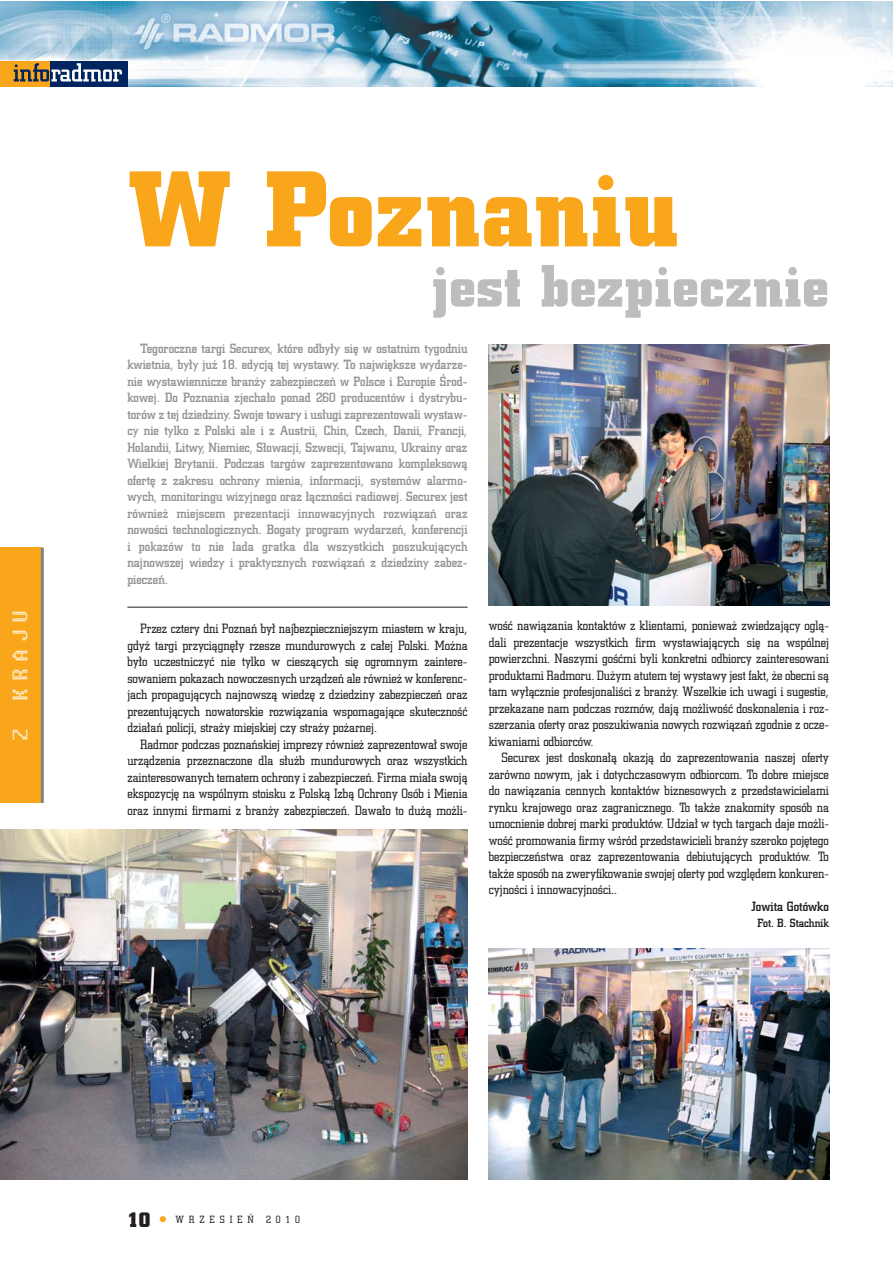
<style>
.page{position:relative;width:893px;height:1263px;background:#fff}
.page>*{position:absolute;margin:0;border:0;box-sizing:border-box;transform-origin:0 0}
.t1{font:700 108px "Square Slabserif 711 PL";color:#faa61a}
.t2{font:700 60px "Square Slabserif 711 PL";color:#bbbdbf}
.t3{font:18px "EFN Mobile Dual";letter-spacing:.36em;color:#fff}
.t4{font:300 13.5px/16.5px "Square Slabserif 711 PL";letter-spacing:-.005em;color:#231f20;text-align:justify}
.t5{font:500 13.5px/16.5px "Square Slabserif 711 PL";color:#939598;text-align:justify}
.t6{font:500 13.5px "Square Slabserif 711 PL";color:#231f20}
.t7{font:500 12px "Square Slabserif 711 PL";color:#231f20}
.t8{font:300 10.5px "Square Slabserif 711 PL";letter-spacing:.46em;color:#231f20}
.s1{font-weight:700;font-size:21px}
.s2{font-weight:700;font-size:21px;color:#faa61a}
</style>
<div class="page">
<img style="left:0;top:1px;width:893px;height:85px">
<div style="left:0;top:61px;width:127px;height:25px;background:#faa61a"></div>
<div style="left:7px;top:61px;width:120px;height:25px;background:#002561"></div>
<div style="left:7px;top:61px;width:43px;height:25px;background:#faa61a"></div>
<svg style="left:14px;top:63px;width:108px;height:18px"></svg>
<div style="left:0;top:548px;width:42px;height:255px;background:#faa61a"></div>
<hr style="left:41px;top:548px;width:3px;height:255px;background:#808284">
<hr style="left:127px;top:607px;width:341px;height:1px;background:#231f20">
<img style="left:0;top:830px;width:468px;height:349px">
<img style="left:489px;top:949px;width:340px;height:230px">
<img style="left:489px;top:344px;width:340px;height:262px">
<h3 class="t3" style="left:13px;top:700px;width:92px;rotate:-90deg">KRAJU</h3>
<h3 class="t3" style="left:13px;top:740px;width:14px;rotate:-90deg">Z</h3>
<h1 class="t1" style="left:127px;top:174px;width:554px">W Poznaniu</h1>
<h2 class="t2" style="left:431px;top:266px;width:399px">jest bezpiecznie</h2>
<p class="t5" style="left:127px;top:341px;width:342px;text-indent:13px">Tegoroczne targi Securex, które odby∏y si´ w ostatnim tygodniu kwietnia, by∏y ju˝ 18. edycjà tej wystawy. To najwi´ksze wydarze&shy;nie wystawiennicze bran˝y zabezpieczeƒ w Polsce i Europie Ârod&shy;kowej. Do Poznania zjecha∏o ponad 260 producentów i dystrybu&shy;torów z tej dziedziny. Swoje towary i us∏ugi zaprezentowali wystaw&shy;cy nie tylko z Polski ale i z Austrii, Chin, Czech, Danii, Francji, Holandii, Litwy, Niemiec, S∏owacji, Szwecji, Tajwanu, Ukrainy oraz Wielkiej Brytanii. Podczas targów zaprezentowano kompleksowà ofert´ z zakresu ochrony mienia, informacji, systemów alarmo&shy;wych, monitoringu wizyjnego oraz ∏àcznoÊci radiowej. Securex jest równie˝ miejscem prezentacji innowacyjnych rozwiàzaƒ oraz nowoÊci technologicznych. Bogaty program wydarzeƒ, konferencji i pokazów to nie lada gratka dla wszystkich poszukujàcych najnowszej wiedzy i praktycznych rozwiàzaƒ z dziedziny zabez&shy;pieczeƒ.</p>
<p class="t4" style="left:127px;top:621px;width:342px;text-indent:13px">Przez cztery dni Poznaƒ by∏ najbezpieczniejszym miastem w kraju, gdy˝ targi przyciàgn´∏y rzesze mundurowych z ca∏ej Polski. Mo˝na by∏o uczestniczyç nie tylko w cieszàcych si´ ogromnym zaintere&shy;sowaniem pokazach nowoczesnych urzàdzeƒ ale równie˝ w konferenc&shy;jach propagujàcych najnowszà wiedz´ z dziedziny zabezpieczeƒ oraz prezentujàcych nowatorskie rozwiàzania wspomagajàce skutecznoÊç dzia∏aƒ policji, stra˝y miejskiej czy stra˝y po˝arnej.</p>
<p class="t4" style="left:127px;top:737px;width:342px;text-indent:13px">Radmor podczas poznaƒskiej imprezy równie˝ zaprezentowa∏ swoje urzàdzenia przeznaczone dla s∏u˝b mundurowych oraz wszystkich zainteresowanych tematem ochrony i zabezpieczeƒ. Firma mia∏a swojà ekspozycj´ na wspólnym stoisku z Polskà Izbà Ochrony Osób i Mienia oraz innymi firmami z bran˝y zabezpieczeƒ. Dawa∏o to du˝à mo˝li-</p>
<p class="t4" style="left:489px;top:618px;width:342px">woÊç nawiàzania kontaktów z klientami, poniewa˝ zwiedzajàcy oglà&shy;dali prezentacje wszystkich firm wystawiajàcych si´ na wspólnej powierzchni. Naszymi goÊçmi byli konkretni odbiorcy zainteresowani produktami Radmoru. Du˝ym atutem tej wystawy jest fakt, ˝e obecni sà tam wy∏àcznie profesjonaliÊci z bran˝y. Wszelkie ich uwagi i sugestie, przekazane nam podczas rozmów, dajà mo˝liwoÊç doskonalenia i roz&shy;szerzania oferty oraz poszukiwania nowych rozwiàzaƒ zgodnie z ocze&shy;kiwaniami odbiorców.</p>
<p class="t4" style="left:489px;top:750px;width:342px;text-indent:13px">Securex jest doskona∏à okazjà do zaprezentowania naszej oferty zarówno nowym, jak i dotychczasowym odbiorcom. To dobre miejsce do nawiàzania cennych kontaktów biznesowych z przedstawicielami rynku krajowego oraz zagranicznego. To tak˝e znakomity sposób na umocnienie dobrej marki produktów. Udzia∏ w tych targach daje mo˝li&shy;woÊç promowania firmy wÊród przedstawicieli bran˝y szeroko poj´tego bezpieczeƒstwa oraz zaprezentowania debiutujàcych produktów. To tak˝e sposób na zweryfikowanie swojej oferty pod wzgl´dem konkuren&shy;cyjnoÊci i innowacyjnoÊci..</p>
<p class="t6" style="left:751px;top:901px;width:79px">Jowita Gotówko</p>
<p class="t7" style="left:757px;top:919px;width:73px">Fot. B. Stachnik</p>
<p class="t8" style="left:127px;top:1216px;width:174px"><span class="s1">10</span><span class="s2">•</span> WRZESIE¡ 2010</p>
</div>
